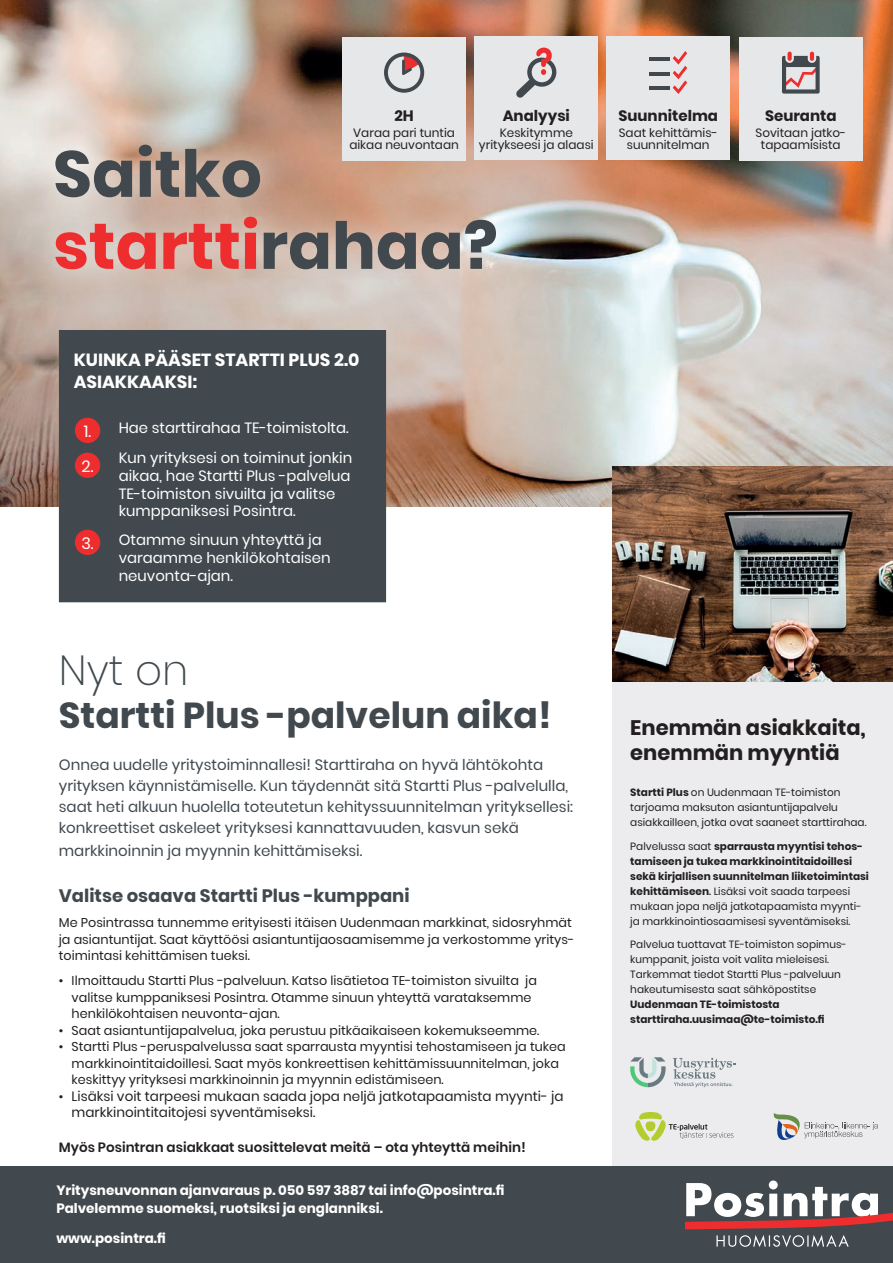
<style>
.page{position:relative;width:893px;height:1263px;background:#fff}
.page>*{position:absolute;margin:0;border:0;box-sizing:border-box;transform-origin:0 0}
.t1{font:700 64.8px/72px "Poppins";color:#41494e}
.t2{font:200 42px "Poppins";color:#41494e}
.t3{font:700 36px "Poppins";color:#41494e}
.t4{font:700 21px/25.2px "Poppins";color:#231f20}
.t5{font:700 18px "Poppins";color:#41494e}
.t6{font:700 17.55px/21px "Poppins";color:#fff}
.t7{font:16.2px "Poppins";color:#fff}
.t8{font:15px/21px "Poppins";color:#41494e}
.t9{font:700 15px "Poppins";color:#231f20}
.t10{font:14.85px/17.9px "Poppins";color:#fff}
.t11{font:700 13.5px/18px "Poppins";color:#fff}
.t12{font:13.5px/16.5px "Poppins";color:#231f20}
.t13{font:600 13.5px "Poppins";color:#231f20}
.t14{font:12.75px/16.5px "Poppins";color:#231f20}
.t15{font:12px/12px "Poppins";color:#231f20;text-align:center}
.t16{font:10.5px/15px "Poppins";color:#231f20}
.t17{font:700 10.5px/15px "Poppins";color:#231f20}
.s1{color:#ee2d2e}
.s2{font-size:12.75px}
.s3{font-weight:700}
.s4{font-weight:400}
.s5{font-weight:500}
</style>
<div class="page">
<div style="left:612px;top:674px;width:281px;height:496px;background:#ececee"></div>
<div style="left:0;top:1167px;width:893px;height:96px;background:#41494e"></div>
<img style="left:0;top:0;width:893px;height:506px">
<svg style="left:716px;top:1235px;width:133px;height:12px"></svg>
<svg style="left:685px;top:1180px;width:208px;height:49px"></svg>
<div style="left:25px;top:115px;width:501px;height:185px;background:#fff;opacity:.55"></div>
<img style="left:612px;top:466px;width:281px;height:215px">
<div style="left:59px;top:330px;width:327px;height:272px;background:#41494e"></div>
<div style="left:75px;top:453px;width:25px;height:25px;background:#ee2d2e;border-radius:50%"></div>
<div style="left:75px;top:418px;width:25px;height:25px;background:#ee2d2e;border-radius:50%"></div>
<div style="left:75px;top:530px;width:25px;height:25px;background:#ee2d2e;border-radius:50%"></div>
<svg style="left:630px;top:1057px;width:35px;height:30px"></svg>
<svg style="left:673px;top:1058px;width:62px;height:29px"></svg>
<svg style="left:773px;top:1113px;width:105px;height:27px"></svg>
<svg style="left:635px;top:1112px;width:98px;height:29px"></svg>
<div style="left:342px;top:37px;width:124px;height:124px;background:#e6e7e9"></div>
<svg style="left:384px;top:53px;width:40px;height:40px"></svg>
<div style="left:475px;top:36px;width:123px;height:124px;background:#e6e7e9"></div>
<svg style="left:516px;top:48px;width:40px;height:50px"></svg>
<div style="left:606px;top:36px;width:124px;height:124px;background:#e6e7e9"></div>
<hr style="left:649px;top:57px;width:20px;height:4px;background:#41494e">
<hr style="left:649px;top:72px;width:20px;height:4px;background:#41494e">
<hr style="left:649px;top:87px;width:20px;height:3px;background:#41494e">
<svg style="left:673px;top:51px;width:14px;height:43px"></svg>
<div style="left:739px;top:37px;width:123px;height:124px;background:#e6e7e9"></div>
<svg style="left:782px;top:52px;width:38px;height:42px"></svg>
<p class="t9" style="left:503px;top:107px;width:69px">Analyysi</p>
<p class="t15" style="left:479px;top:127px;width:116px">Keskitymme yritykseesi ja alaasi</p>
<p class="t9" style="left:394px;top:107px;width:21px">2H</p>
<p class="t15" style="left:349px;top:127px;width:111px">Varaa pari tuntia aikaa neuvontaan</p>
<p class="t1" style="left:53px;top:138px;width:446px">Saitko <span class="s1">startti</span>rahaa?</p>
<p class="t9" style="left:618px;top:107px;width:101px">Suunnitelma</p>
<p class="t15" style="left:619px;top:127px;width:100px">Saat kehittämis&shy;suunnitelman</p>
<p class="t9" style="left:765px;top:107px;width:73px">Seuranta</p>
<p class="t15" style="left:755px;top:127px;width:92px">Sovitaan jatko&shy;tapaamisista</p>
<p class="t6" style="left:74px;top:350px;width:287px">KUINKA PÄÄSET STARTTI PLUS 2.0<br>ASIAKKAAKSI:</p>
<p class="t10" style="left:119px;top:419px;width:231px">Hae starttirahaa TE-toimistolta.</p>
<p class="t10" style="left:119px;top:449px;width:235px">Kun yrityksesi on toiminut jonkin aikaa, hae Startti Plus -palvelua<br>TE-toimiston sivuilta ja valitse kumppaniksesi Posintra.</p>
<p class="t10" style="left:119px;top:531px;width:213px">Otamme sinuun yhteyttä ja varaamme henkilökohtaisen neuvonta-ajan.</p>
<p class="t7" style="left:84px;top:422px;width:9px">1.</p>
<p class="t7" style="left:82px;top:457px;width:13px">2.</p>
<p class="t7" style="left:81px;top:534px;width:14px">3.</p>
<p class="t2" style="left:59px;top:645px;width:131px">Nyt on</p>
<p class="t3" style="left:59px;top:694px;width:494px">Startti Plus -palvelun aika!</p>
<p class="t8" style="left:59px;top:754px;width:516px">Onnea uudelle yritystoiminnallesi! Starttiraha on hyvä lähtökohta yrityksen käynnistämiselle. Kun täydennät sitä Startti Plus -palvelulla, saat heti alkuun huolella toteutetun kehityssuunnitelman yrityksellesi: konkreettiset askeleet yrityksesi kannattavuuden, kasvun sekä</p>
<p class="t8" style="left:59px;top:840px;width:305px">markkinoinnin ja myynnin kehittämiseksi.</p>
<p class="t5" style="left:59px;top:886px;width:352px">Valitse osaava Startti Plus -kumppani</p>
<p class="t14" style="left:59px;top:915px;width:517px">Me Posintrassa tunnemme erityisesti itäisen Uudenmaan markkinat, sidosryhmät ja asiantuntijat. Saat käyttöösi asiantuntijaosaamisemme ja verkostomme yritys&shy;toimintasi kehittämisen tueksi.</p>
<p class="t14" style="left:72px;top:973px;width:467px;text-indent:-13px">• Ilmoittaudu Startti Plus -palveluun. Katso lisätietoa TE-toimiston sivuilta ja valitse kumppaniksesi Posintra. Otamme sinuun yhteyttä varataksemme henkilökohtaisen neuvonta-ajan.</p>
<p class="t14" style="left:59px;top:1022px;width:482px">• Saat asiantuntijapalvelua, joka perustuu pitkäaikaiseen kokemukseemme.</p>
<p class="t14" style="left:72px;top:1039px;width:496px;text-indent:-13px">• Startti Plus -peruspalvelussa saat sparrausta myyntisi tehostamiseen ja tukea markkinointitaidoillesi. Saat myös konkreettisen kehittämissuunnitelman, joka keskittyy yrityksesi markkinoinnin ja myynnin edistämiseen.</p>
<p class="t12" style="left:72px;top:1088px;width:493px;text-indent:-13px"><span class="s2">•</span> Lisäksi voit tarpeesi mukaan saada jopa neljä jatkotapaamista myynti- ja markkinointitaitojesi syventämiseksi.</p>
<p class="t13" style="left:59px;top:1139px;width:468px">Myös Posintran asiakkaat suosittelevat meitä – ota yhteyttä meihin!</p>
<p class="t11" style="left:56px;top:1181px;width:450px">Yritysneuvonnan ajanvaraus p. 050 597 3887 tai info@posintra.fi<br>Palvelemme suomeksi, ruotsiksi ja englanniksi.</p>
<p class="t11" style="left:56px;top:1230px;width:111px">www.posintra.fi</p>
<p class="t4" style="left:630px;top:715px;width:237px">Enemmän asiakkaita, enemmän myyntiä</p>
<p class="t16" style="left:630px;top:785px;width:238px"><span class="s3">Startti Plus</span> on Uudenmaan TE-toimiston tarjoama maksuton asiantuntijapalvelu asiakkailleen, jotka ovat saaneet starttirahaa.</p>
<p class="t17" style="left:630px;top:839px;width:240px"><span class="s4">Palvelussa saat</span> sparrausta myyntisi tehos&shy;tamiseen ja tukea markkinointitaidoillesi sekä kirjallisen suunnitelman liiketoimintasi kehittämiseen<span class="s5">.</span> <span class="s4">Lisäksi voit saada tarpeesi mukaan jopa neljä jatkotapaamista myynti&shy;ja markkinointiosaamisesi syventämiseksi.</span></p>
<p class="t16" style="left:630px;top:937px;width:217px">Palvelua tuottavat TE-toimiston sopimus&shy;kumppanit, joista voit valita mieleisesi.<br>Tarkemmat tiedot Startti Plus -palveluun hakeutumisesta saat sähköpostitse <span class="s3">Uudenmaan TE-toimistosta starttiraha.uusimaa@te-toimisto.fi</span></p>
</div>
